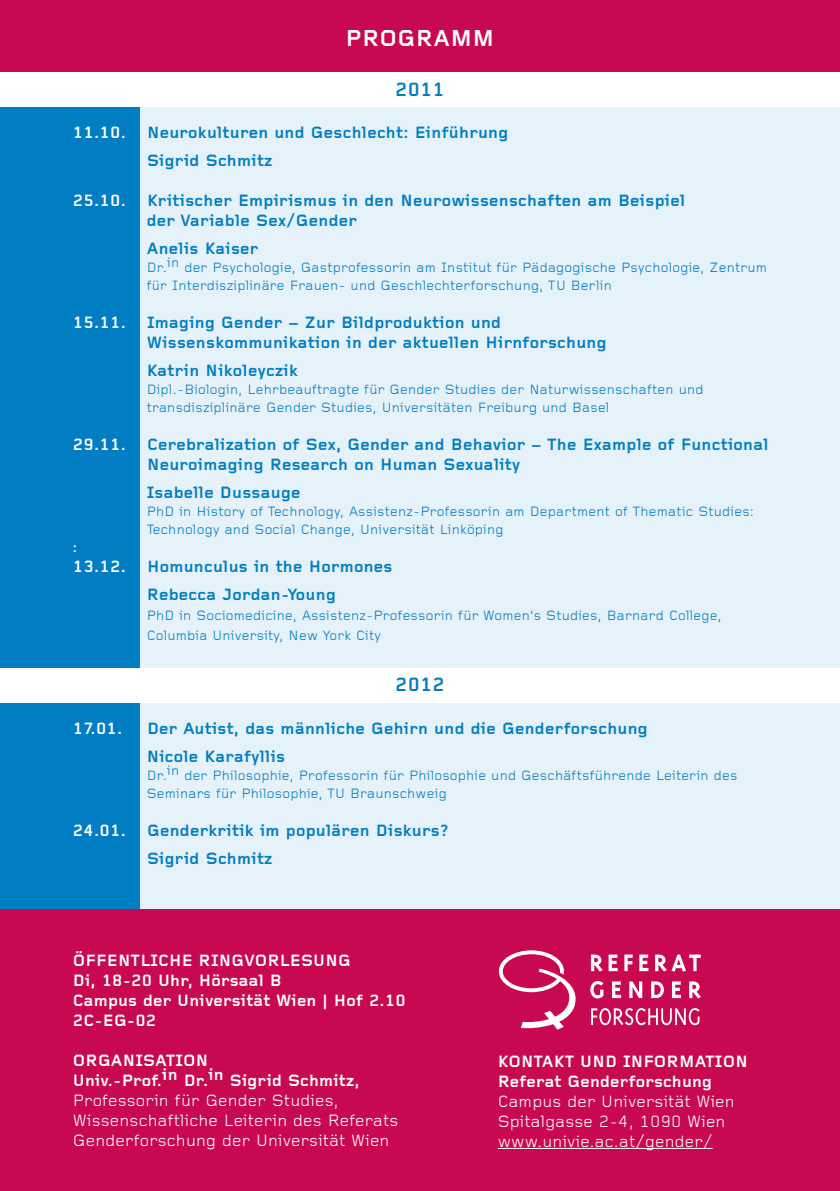
<style>
.page{position:relative;width:840px;height:1191px;background:#fff}
.page>*{position:absolute;margin:0;border:0;box-sizing:border-box;transform-origin:0 0}
.t1{font:700 24px "Foundry Gridnik";color:#fff}
.t2{font:700 20px "Foundry Gridnik";letter-spacing:.015em;color:#007dc3}
.t3{font:700 17px/28px "Foundry Gridnik";letter-spacing:.015em;color:#007dc3}
.t4{font:700 17px/20px "Foundry Gridnik";letter-spacing:.01em;color:#fff}
.t5{font:17px/20px "Foundry Gridnik";letter-spacing:.01em;color:#fff}
.t6{font:14px/18px "Foundry Gridnik";letter-spacing:.015em;color:#007dc3}
.t7{font:700 14px "Foundry Gridnik";color:#fff}
.s1{color:#fff}
</style>
<div class="page">
<div style="left:0;top:0;width:839px;height:1191px;background:#c80850"></div>
<div style="left:65px;top:87px;width:774px;height:822px;background:#e6f2f9"></div>
<div style="left:0;top:73px;width:139px;height:836px;background:#007dc3"></div>
<div style="left:0;top:73px;width:839px;height:34px;background:#fff"></div>
<svg style="left:591px;top:1008px;width:108px;height:17px"></svg>
<svg style="left:590px;top:981px;width:13px;height:17px"></svg>
<svg style="left:612px;top:981px;width:8px;height:17px"></svg>
<svg style="left:629px;top:981px;width:13px;height:17px"></svg>
<svg style="left:651px;top:981px;width:12px;height:17px"></svg>
<svg style="left:672px;top:981px;width:8px;height:17px"></svg>
<svg style="left:689px;top:981px;width:11px;height:17px"></svg>
<svg style="left:590px;top:954px;width:12px;height:17px"></svg>
<svg style="left:608px;top:954px;width:9px;height:17px"></svg>
<svg style="left:624px;top:954px;width:8px;height:17px"></svg>
<svg style="left:639px;top:954px;width:9px;height:17px"></svg>
<svg style="left:655px;top:954px;width:45px;height:17px"></svg>
<svg style="left:498px;top:950px;width:77px;height:79px"></svg>
<hr style="left:497px;top:1148px;width:215px;height:1px;background:#fff">
<div style="left:0;top:668px;width:839px;height:34px;background:#fff"></div>
<h1 class="t1" style="left:345px;top:25px;width:150px">Programm</h1>
<h2 class="t2" style="left:395px;top:78px;width:51px">2011</h2>
<p class="t3" style="left:147px;top:119px;width:362px;text-indent:-74px"><span class="s1">11.10.</span> N eurokulturen und Geschlecht: Einführung<br>Sigrid Schmitz</p>
<p class="t3" style="left:147px;top:191px;width:539px;line-height:20px;text-indent:-74px"><span class="s1">25.10.</span> Kritischer Empirismus in den N eurowissenschaften am Beispiel der Variable Sex/Gender</p>
<p class="t3" style="left:147px;top:235px;width:113px">Anelis Kaiser</p>
<p class="t6" style="left:147px;top:259px;width:621px">Dr.in der Psychologie, Gastprofessorin am Institut für Pädagogische Psychologie, Zentrum für Interdisziplinäre Frauen- und Geschlechterforschung, TU Berlin</p>
<p class="t3" style="left:147px;top:313px;width:461px;line-height:20px;text-indent:-74px"><span class="s1">15.11.</span> Imaging Gender – Zur Bildproduktion und<br>Wissenskommunikation in der aktuellen Hirnforschung</p>
<p class="t3" style="left:147px;top:357px;width:152px">Katrin N ikoleyczik</p>
<p class="t6" style="left:147px;top:381px;width:558px">Dipl.-Biologin, Lehrbeauftragte für Gender Studies der Naturwissenschaften und transdisziplinäre Gender Studies, Universitäten Freiburg und Basel</p>
<p class="t3" style="left:73px;top:435px;width:696px;line-height:20px"><span class="s1">29.11.</span> Cerebralization of Sex, Gender and Behavior – The Example of Functional<br>N</p>
<p class="t3" style="left:147px;top:451px;width:375px;text-indent:13px">euroimaging Research on H uman Sexuality<br>Isabelle D ussauge</p>
<p class="t6" style="left:147px;top:503px;width:608px">PhD in History of Technology, Assistenz-Professorin am Department of Thematic Studies:<br>Technology and Social Change, Universität Linköping</p>
<p class="t7" style="left:73px;top:539px;width:6px">:</p>
<p class="t3" style="left:147px;top:553px;width:247px;text-indent:-74px"><span class="s1">13.12.</span> Homunculus in the Hormones<br>Rebecca Jordan-Young</p>
<p class="t6" style="left:147px;top:606px;width:576px;line-height:20px">PhD in Sociomedicine, Assistenz-Professorin für Women’s Studies, Barnard College,<br>Columbia University, New York City</p>
<h2 class="t2" style="left:395px;top:673px;width:51px">2012</h2>
<p class="t4" style="left:73px;top:719px;width:51px">17.01.</p>
<p class="t3" style="left:147px;top:715px;width:502px">Der Autist, das männliche Gehirn und die Genderforschung<br>Nicole Karafyllis</p>
<p class="t6" style="left:147px;top:767px;width:592px">Dr.in der Philosophie, Professorin für Philosophie und Geschäftsführende Leiterin des<br>Seminars für Philosophie, TU Braunschweig</p>
<p class="t3" style="left:147px;top:817px;width:303px;text-indent:-74px"><span class="s1">24.01.</span> Genderkritik im populären Diskurs?<br>Sigrid Schmitz</p>
<p class="t4" style="left:73px;top:951px;width:334px">Öffentliche Ringvorlesung<br>Di, 18-20 U hr, Hörsaal B<br>Campus der U niversität Wien | H of 2.10<br>2C-EG-02</p>
<p class="t4" style="left:73px;top:1051px;width:288px">O rganisation<br>U niv.-Prof.in D r.in Sigrid Schmitz,</p>
<p class="t5" style="left:73px;top:1091px;width:327px">Professorin für Gender Studies,<br>Wissenschaftliche Leiterin des Referats<br>Genderforschung der Universität Wien</p>
<p class="t4" style="left:497px;top:1052px;width:251px">Kontakt und Information<br>Referat Genderforschung</p>
<p class="t5" style="left:497px;top:1091px;width:238px">Campus der Universität Wien<br>Spitalgasse 2-4, 1090 Wien www.univie.ac.at/gender/</p>
</div>
